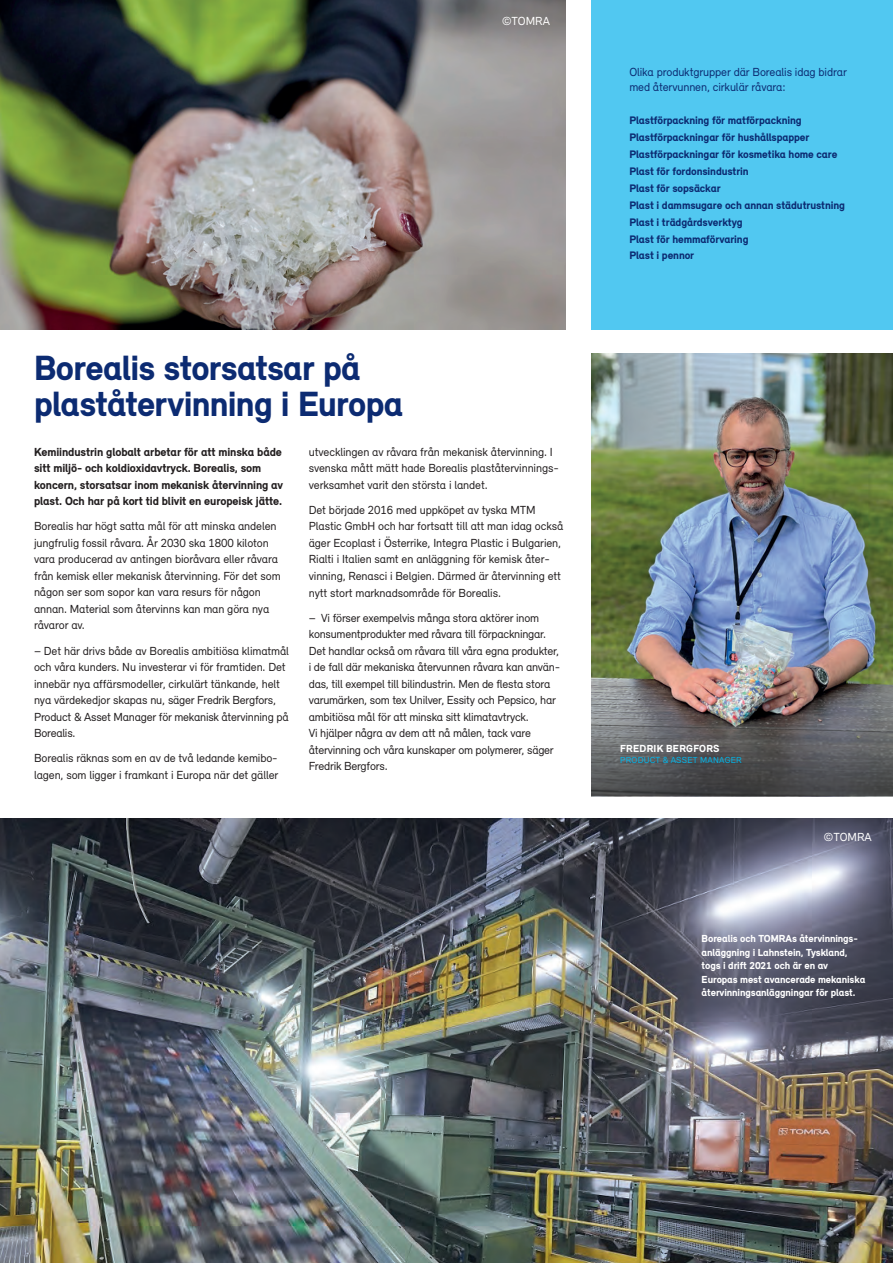
<style>
.page{position:relative;width:893px;height:1263px;background:#fff}
.page>*{position:absolute;margin:0;border:0;box-sizing:border-box;transform-origin:0 0}
.t1{font:900 36px/36px "Relevant";letter-spacing:-.02em;color:#0c2b72}
.t2{font:12px/16.5px "Relevant";letter-spacing:-.01em;color:#231f20}
.t3{font:900 12px/16.5px "Relevant";letter-spacing:-.01em;color:#231f20}
.t4{font:12px/15px "Relevant";letter-spacing:-.01em;color:#0c2b72}
.t5{font:12px "Relevant";color:#fff}
.t6{font:900 11.25px/17px "Relevant";letter-spacing:-.01em;color:#0c2b72}
.t7{font:900 10.5px/13.5px "Relevant";letter-spacing:-.01em;color:#fff}
.t8{font:900 10.5px "Relevant";letter-spacing:.02em;color:#fff}
.t9{font:9px "Relevant";letter-spacing:.02em;color:#00b7ec}
</style>
<div class="page">
<img style="left:592px;top:353px;width:301px;height:343px">
<div style="left:592px;top:0;width:301px;height:329px;background:#51c8f1"></div>
<svg style="left:592px;top:696px;width:301px;height:100px"></svg>
<img style="left:0;top:0;width:566px;height:329px">
<img style="left:0;top:819px;width:893px;height:444px">
<p class="t5" style="left:502px;top:14px;width:49px">©TOMRA</p>
<h1 class="t1" style="left:34px;top:349px;width:371px">Borealis storsatsar på plaståtervinning i Europa</h1>
<p class="t3" style="left:34px;top:443px;width:251px">Kemiindustrin globalt arbetar för att minska både sitt miljö- och koldioxidavtryck. Borealis, som koncern, storsatsar inom mekanisk återvinning av plast. Och har på kort tid blivit en europeisk jätte.</p>
<p class="t2" style="left:34px;top:518px;width:248px">Borealis har högt satta mål för att minska andelen jungfrulig fossil råvara. År 2030 ska 1800 kiloton vara producerad av antingen bioråvara eller råvara från kemisk eller mekanisk återvinning. För det som någon ser som sopor kan vara resurs för någon annan. Material som återvinns kan man göra nya råvaror av.</p>
<p class="t2" style="left:34px;top:642px;width:257px">– Det här drivs både av Borealis ambitiösa klimatmål och våra kunders. Nu investerar vi för framtiden. Det innebär nya affärsmodeller, cirkulärt tänkande, helt nya värdekedjor skapas nu, säger Fredrik Bergfors, Product &amp; Asset Manager för mekanisk återvinning på Borealis.</p>
<p class="t2" style="left:34px;top:749px;width:246px">Borealis räknas som en av de två ledande kemibo&shy;lagen, som ligger i framkant i Europa när det gäller</p>
<p class="t2" style="left:309px;top:443px;width:252px">utvecklingen av råvara från mekanisk återvinning. I svenska mått mätt hade Borealis plaståtervinnings&shy;verksamhet varit den största i landet.</p>
<p class="t2" style="left:309px;top:501px;width:256px">Det började 2016 med uppköpet av tyska MTM Plastic GmbH och har fortsatt till att man idag också äger Ecoplast i Österrike, Integra Plastic i Bulgarien, Rialti i Italien samt en anläggning för kemisk åter&shy;vinning, Renasci i Belgien. Därmed är återvinning ett nytt stort marknadsområde för Borealis.</p>
<p class="t2" style="left:309px;top:609px;width:253px">– Vi förser exempelvis många stora aktörer inom konsumentprodukter med råvara till förpackningar.<br>Det handlar också om råvara till våra egna produkter, i de fall där mekaniska återvunnen råvara kan använ&shy;das, till exempel till bilindustrin. Men de flesta stora varumärken, som tex Unilver, Essity och Pepsico, har ambitiösa mål för att minska sitt klimatavtryck.<br>Vi hjälper några av dem att nå målen, tack vare återvinning och våra kunskaper om polymerer, säger Fredrik Bergfors.</p>
<p class="t4" style="left:629px;top:64px;width:219px">Olika produktgrupper där Borealis idag bidrar med återvunnen, cirkulär råvara:</p>
<p class="t6" style="left:629px;top:111px;width:217px">Plastförpackning för matförpackning<br>Plastförpackningar för hushållspapper<br>Plastförpackningar för kosmetika home care<br>Plast för fordonsindustrin<br>Plast för sopsäckar<br>Plast i dammsugare och annan städutrustning<br>Plast i trädgårdsverktyg<br>Plast för hemmaförvaring<br>Plast i pennor</p>
<p class="t8" style="left:620px;top:741px;width:101px">FREDRIK BERGFORS</p>
<p class="t9" style="left:620px;top:754px;width:123px">PRODUCT &amp; ASSET MANAGER</p>
<p class="t5" style="left:824px;top:830px;width:49px">©TOMRA</p>
<p class="t7" style="left:702px;top:931px;width:165px">Borealis och TOMRAs återvinnings&shy;anläggning i Lahnstein, Tyskland, togs i drift 2021 och är en av Europas mest avancerade mekaniska återvinningsanläggningar för plast.</p>
</div>
